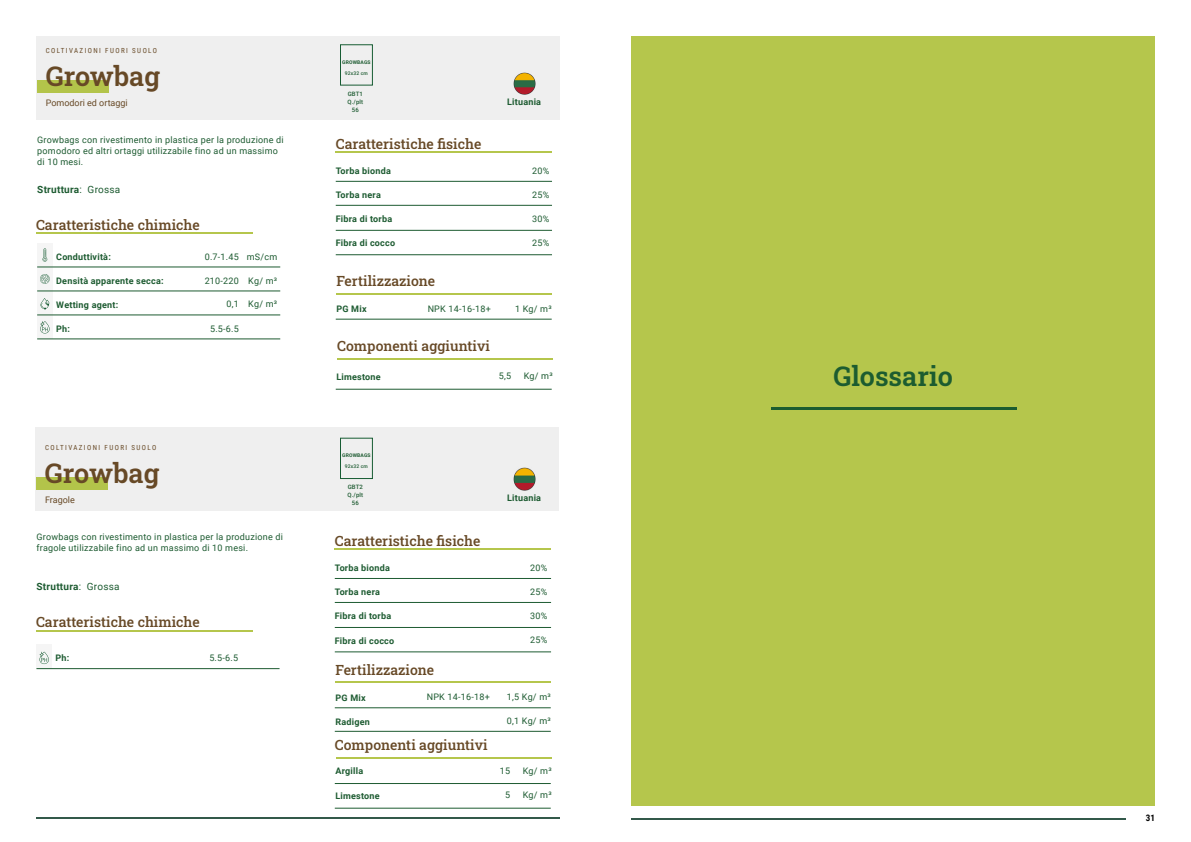
<style>
.page{position:relative;width:1191px;height:842px;background:#fff}
.page>*{position:absolute;margin:0;border:0;box-sizing:border-box;transform-origin:0 0}
.t1{font:600 27px "Roboto Slab";color:#674926}
.t2{font:600 27px "Roboto Slab";color:#1c5c30}
.t3{font:14px "Roboto Slab";color:#674926}
.t4{font:700 10px "Roboto";letter-spacing:.025em;color:#1d5b31}
.t5{font:9px/11px "Roboto";letter-spacing:.025em;color:#1d5b31}
.t6{font:700 9px "Roboto";letter-spacing:.025em;color:#1d5b31}
.t7{font:9px "Roboto";color:#674926}
.t8{font:700 9px "Roboto Condensed";color:#000}
.t9{font:7px "Roboto Condensed";letter-spacing:.205em;color:#674926}
.t10{font:500 6px/8px "Roboto";letter-spacing:.025em;color:#1d5b31;text-align:center}
.t11{font:700 5px "Roboto";letter-spacing:.025em;color:#1d5b31}
.t12{font:500 5px "Roboto";letter-spacing:.025em;color:#1d5b31}
.s1{font-weight:400}
</style>
<div class="page">
<hr style="left:631px;top:818px;width:494px;height:2px;background:#14402f">
<hr style="left:36px;top:818px;width:523px;height:1px;background:#14402f">
<div style="left:36px;top:427px;width:523px;height:84px;background:#ededed"></div>
<div style="left:36px;top:36px;width:523px;height:84px;background:#ededed"></div>
<img style="left:513px;top:467px;width:23px;height:24px">
<img style="left:513px;top:72px;width:23px;height:23px">
<div style="left:36px;top:644px;width:16px;height:25px;background:#f5f5f5"></div>
<div style="left:36px;top:477px;width:71px;height:13px;background:#b3c44a"></div>
<svg style="left:39px;top:652px;width:10px;height:12px"></svg>
<hr style="left:36px;top:668px;width:243px;height:1px;background:#1d5b31">
<div style="left:37px;top:243px;width:16px;height:96px;background:#f5f5f5"></div>
<div style="left:37px;top:80px;width:71px;height:13px;background:#b3c44a"></div>
<hr style="left:336px;top:151px;width:216px;height:2px;background:#aabe31">
<svg style="left:41px;top:298px;width:8px;height:12px"></svg>
<svg style="left:40px;top:321px;width:10px;height:12px"></svg>
<svg style="left:42px;top:248px;width:5px;height:14px"></svg>
<hr style="left:37px;top:315px;width:243px;height:1px;background:#1d5b31">
<hr style="left:37px;top:267px;width:243px;height:1px;background:#1d5b31">
<hr style="left:37px;top:339px;width:243px;height:1px;background:#1d5b31">
<hr style="left:37px;top:291px;width:243px;height:1px;background:#1d5b31">
<svg style="left:40px;top:274px;width:10px;height:10px"></svg>
<hr style="left:336px;top:181px;width:216px;height:1px;background:#1d5b31">
<hr style="left:336px;top:205px;width:216px;height:1px;background:#1d5b31">
<hr style="left:336px;top:230px;width:216px;height:1px;background:#1d5b31">
<hr style="left:336px;top:255px;width:216px;height:1px;background:#1d5b31">
<hr style="left:337px;top:358px;width:215px;height:2px;background:#aabe31">
<hr style="left:336px;top:293px;width:216px;height:2px;background:#aabe31">
<hr style="left:336px;top:319px;width:216px;height:1px;background:#1d5b31">
<hr style="left:336px;top:389px;width:216px;height:1px;background:#1d5b31">
<hr style="left:335px;top:548px;width:216px;height:2px;background:#aabe31">
<hr style="left:335px;top:578px;width:216px;height:1px;background:#1d5b31">
<hr style="left:335px;top:602px;width:216px;height:1px;background:#1d5b31">
<hr style="left:335px;top:627px;width:216px;height:1px;background:#1d5b31">
<hr style="left:335px;top:652px;width:216px;height:1px;background:#1d5b31">
<hr style="left:336px;top:757px;width:215px;height:2px;background:#aabe31">
<hr style="left:335px;top:681px;width:216px;height:2px;background:#aabe31">
<hr style="left:335px;top:708px;width:216px;height:1px;background:#1d5b31">
<hr style="left:335px;top:731px;width:216px;height:1px;background:#1d5b31">
<hr style="left:335px;top:783px;width:216px;height:1px;background:#1d5b31">
<hr style="left:335px;top:808px;width:216px;height:1px;background:#1d5b31">
<div style="left:631px;top:36px;width:524px;height:770px;background:#b5c64c"></div>
<div style="left:340px;top:44px;width:33px;height:42px;border:1px solid #175c33"></div>
<div style="left:340px;top:438px;width:33px;height:41px;border:1px solid #175c33"></div>
<hr style="left:36px;top:232px;width:216px;height:2px;background:#aabe31">
<hr style="left:36px;top:630px;width:216px;height:2px;background:#aabe31">
<hr style="left:771px;top:407px;width:245px;height:3px;background:#1c5c30">
<p class="t9" style="left:46px;top:45px;width:113px">COLTIVAZIONI FUORI SUOLO</p>
<h1 class="t1" style="left:46px;top:58px;width:116px">Growbag</h1>
<p class="t7" style="left:46px;top:96px;width:84px">Pomodori ed ortaggi</p>
<p class="t5" style="left:37px;top:134px;width:248px">Growbags con rivestimento in plastica per la produzione di pomodoro ed altri ortaggi utilizzabile fino ad un massimo di 10 mesi.</p>
<p class="t4" style="left:37px;top:183px;width:85px">Struttura<span class="s1">: Grossa</span></p>
<h2 class="t3" style="left:36px;top:215px;width:165px">Caratteristiche chimiche</h2>
<p class="t6" style="left:56px;top:250px;width:56px">Conduttività:</p>
<p class="t6" style="left:56px;top:274px;width:109px">Densità apparente secca:</p>
<p class="t6" style="left:56px;top:298px;width:64px">Wetting agent:</p>
<p class="t6" style="left:56px;top:323px;width:15px">Ph:</p>
<p class="t5" style="left:205px;top:250px;width:36px">0.7-1.45</p>
<p class="t5" style="left:205px;top:274px;width:36px">210-220</p>
<p class="t5" style="left:226px;top:298px;width:14px">0,1</p>
<p class="t5" style="left:210px;top:323px;width:30px">5.5-6.5</p>
<p class="t5" style="left:247px;top:250px;width:32px">mS/cm</p>
<p class="t5" style="left:248px;top:274px;width:30px">Kg/ m³</p>
<p class="t5" style="left:248px;top:298px;width:30px">Kg/ m³</p>
<p class="t9" style="left:45px;top:443px;width:113px">COLTIVAZIONI FUORI SUOLO</p>
<h1 class="t1" style="left:45px;top:455px;width:116px">Growbag</h1>
<p class="t7" style="left:45px;top:493px;width:31px">Fragole</p>
<p class="t5" style="left:37px;top:531px;width:248px">Growbags con rivestimento in plastica per la produzione di fragole utilizzabile fino ad un massimo di 10 mesi.</p>
<p class="t4" style="left:37px;top:580px;width:85px">Struttura<span class="s1">: Grossa</span></p>
<h2 class="t3" style="left:36px;top:613px;width:165px">Caratteristiche chimiche</h2>
<p class="t6" style="left:56px;top:652px;width:15px">Ph:</p>
<p class="t5" style="left:209px;top:652px;width:30px">5.5-6.5</p>
<p class="t11" style="left:342px;top:58px;width:30px">GROWBAGS</p>
<p class="t12" style="left:345px;top:69px;width:24px">92x32 cm</p>
<p class="t10" style="left:347px;top:90px;width:17px">GBT1<br>Q./plt<br>56</p>
<h2 class="t3" style="left:336px;top:134px;width:147px">Caratteristiche fisiche</h2>
<p class="t6" style="left:336px;top:165px;width:57px">Torba bionda</p>
<p class="t6" style="left:336px;top:189px;width:47px">Torba nera</p>
<p class="t6" style="left:336px;top:212px;width:58px">Fibra di torba</p>
<p class="t6" style="left:336px;top:237px;width:61px">Fibra di cocco</p>
<p class="t6" style="left:507px;top:96px;width:35px">Lituania</p>
<p class="t5" style="left:532px;top:165px;width:19px">20%</p>
<p class="t5" style="left:532px;top:189px;width:19px">25%</p>
<p class="t5" style="left:532px;top:213px;width:19px">30%</p>
<p class="t5" style="left:532px;top:237px;width:19px">25%</p>
<h2 class="t3" style="left:336px;top:271px;width:100px">Fertilizzazione</h2>
<p class="t6" style="left:336px;top:303px;width:32px">PG Mix</p>
<p class="t5" style="left:428px;top:303px;width:65px">NPK 14-16-18+</p>
<p class="t5" style="left:515px;top:303px;width:38px">1 Kg/ m³</p>
<h2 class="t3" style="left:337px;top:336px;width:154px">Componenti aggiuntivi</h2>
<p class="t6" style="left:336px;top:370px;width:46px">Limestone</p>
<p class="t5" style="left:499px;top:370px;width:14px">5,5</p>
<p class="t5" style="left:524px;top:370px;width:30px">Kg/ m³</p>
<p class="t11" style="left:342px;top:452px;width:30px">GROWBAGS</p>
<p class="t12" style="left:345px;top:463px;width:24px">92x32 cm</p>
<p class="t10" style="left:347px;top:483px;width:17px">GBT2<br>Q./plt<br>56</p>
<p class="t6" style="left:507px;top:491px;width:35px">Lituania</p>
<h2 class="t3" style="left:335px;top:531px;width:147px">Caratteristiche fisiche</h2>
<p class="t6" style="left:335px;top:562px;width:57px">Torba bionda</p>
<p class="t6" style="left:335px;top:586px;width:47px">Torba nera</p>
<p class="t6" style="left:335px;top:610px;width:58px">Fibra di torba</p>
<p class="t6" style="left:335px;top:634px;width:61px">Fibra di cocco</p>
<h2 class="t3" style="left:335px;top:660px;width:100px">Fertilizzazione</h2>
<p class="t6" style="left:335px;top:692px;width:32px">PG Mix</p>
<p class="t6" style="left:335px;top:715px;width:36px">Radigen</p>
<p class="t5" style="left:427px;top:691px;width:65px">NPK 14-16-18+</p>
<h2 class="t3" style="left:335px;top:736px;width:154px">Componenti aggiuntivi</h2>
<p class="t6" style="left:335px;top:764px;width:29px">Argilla</p>
<p class="t6" style="left:335px;top:789px;width:46px">Limestone</p>
<p class="t5" style="left:530px;top:562px;width:19px">20%</p>
<p class="t5" style="left:530px;top:586px;width:19px">25%</p>
<p class="t5" style="left:530px;top:610px;width:19px">30%</p>
<p class="t5" style="left:530px;top:634px;width:19px">25%</p>
<p class="t5" style="left:507px;top:691px;width:45px">1,5 Kg/ m³</p>
<p class="t5" style="left:507px;top:715px;width:45px">0,1 Kg/ m³</p>
<p class="t5" style="left:500px;top:765px;width:12px">15</p>
<p class="t5" style="left:505px;top:789px;width:7px">5</p>
<p class="t5" style="left:523px;top:765px;width:30px">Kg/ m³</p>
<p class="t5" style="left:523px;top:789px;width:30px">Kg/ m³</p>
<h1 class="t2" style="left:833px;top:358px;width:121px">Glossario</h1>
<p class="t8" style="left:1146px;top:811px;width:11px">31</p>
</div>
